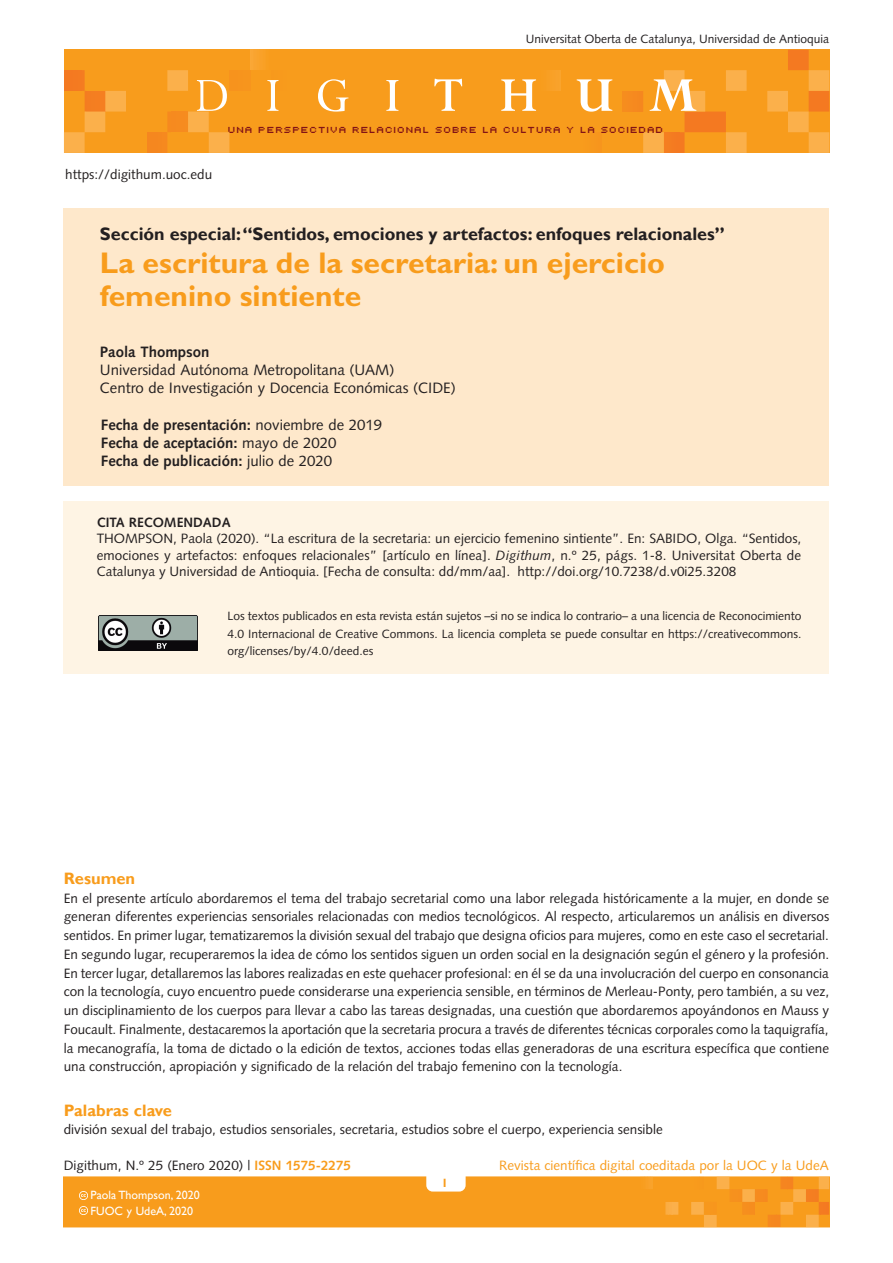
<style>
.page{position:relative;width:893px;height:1263px;background:#fff}
.page>*{position:absolute;margin:0;border:0;box-sizing:border-box;transform-origin:0 0}
.t1{font:700 30px/33px "Gill Sans";color:#f89c1c}
.t2{font:700 18px "Gill Sans";color:#231f20}
.t3{font:700 16.5px "Gill Sans";color:#f89c1c}
.t4{font:700 15px/18px "Syntax LT";color:#231f20}
.t5{font:15px/18px "Syntax LT";color:#231f20}
.t6{font:13.5px/18.8px "Syntax LT";color:#231f20;text-align:justify}
.t7{font:13.5px "Syntax LT";color:#f89c1c}
.t8{font:700 13.5px "Syntax LT";color:#231f20}
.t9{font:12px/17.2px "Syntax LT";color:#231f20;text-align:justify}
.t10{font:12px/15.8px "Gill Sans";color:#fff}
.t11{font:700 12px "Gill Sans";color:#f89c1c}
.t12{font:9.75px "Uni 0554";color:#821316}
.s1{font-weight:400}
.s2{font-style:italic}
.s3{font-weight:700;color:#f89c1c}
</style>
<div class="page">
<hr style="left:829px;top:1177px;width:1px;height:50px;background:#f47921">
<svg style="left:64px;top:1177px;width:765px;height:50px;background:#f89d21"></svg>
<div style="left:64px;top:49px;width:765px;height:104px;background:#f89c1c"></div>
<hr style="left:265px;top:70px;width:4px;height:83px;background:#f7981d">
<div style="left:251px;top:70px;width:5px;height:83px;background:#f7961d"></div>
<hr style="left:247px;top:70px;width:3px;height:21px;background:#f7951d">
<div style="left:242px;top:70px;width:5px;height:21px;background:#f7951d"></div>
<hr style="left:238px;top:70px;width:4px;height:21px;background:#f7941d">
<div style="left:233px;top:70px;width:5px;height:21px;background:#f7931d"></div>
<hr style="left:229px;top:70px;width:4px;height:21px;background:#f7931d">
<hr style="left:596px;top:132px;width:2px;height:21px;background:#f7961d">
<hr style="left:598px;top:132px;width:2px;height:21px;background:#f7951d">
<hr style="left:600px;top:132px;width:2px;height:21px;background:#f7951d">
<hr style="left:602px;top:50px;width:2px;height:103px;background:#f7941d">
<hr style="left:604px;top:50px;width:2px;height:103px;background:#f7931d">
<hr style="left:618px;top:50px;width:2px;height:103px;background:#f68f1e">
<hr style="left:620px;top:50px;width:2px;height:103px;background:#f68e1e">
<hr style="left:622px;top:91px;width:2px;height:21px;background:#f68d1e">
<hr style="left:624px;top:91px;width:2px;height:21px;background:#f68d1e">
<hr style="left:626px;top:91px;width:2px;height:21px;background:#f68c1f">
<svg style="left:628px;top:91px;width:7px;height:21px"></svg>
<hr style="left:635px;top:91px;width:2px;height:21px;background:#f6891f">
<hr style="left:637px;top:91px;width:2px;height:21px;background:#f5881f">
<hr style="left:639px;top:91px;width:2px;height:21px;background:#f5871f">
<hr style="left:641px;top:91px;width:2px;height:21px;background:#f5871f">
<hr style="left:562px;top:70px;width:1px;height:83px;background:#f9a42f">
<hr style="left:247px;top:50px;width:2px;height:103px;background:#faa93b">
<hr style="left:250px;top:50px;width:2px;height:20px;background:#faa837">
<svg style="left:252px;top:50px;width:11px;height:20px"></svg>
<svg style="left:64px;top:70px;width:165px;height:83px"></svg>
<svg style="left:267px;top:80px;width:11px;height:31px"></svg>
<svg style="left:318px;top:79px;width:30px;height:33px"></svg>
<svg style="left:386px;top:80px;width:12px;height:31px"></svg>
<svg style="left:434px;top:79px;width:28px;height:32px"></svg>
<svg style="left:501px;top:70px;width:60px;height:41px"></svg>
<svg style="left:577px;top:79px;width:35px;height:33px"></svg>
<svg style="left:643px;top:50px;width:186px;height:103px"></svg>
<div style="left:64px;top:208px;width:765px;height:278px;background:#fee8cb"></div>
<div style="left:63px;top:502px;width:766px;height:172px;background:#fef4e4"></div>
<img style="left:98px;top:616px;width:99px;height:34px">
<p class="t9" style="left:526px;top:30px;width:305px">Universitat Oberta de Catalunya, Universidad de Antioquia</p>
<p class="t6" style="left:65px;top:165px;width:149px">https://digithum.uoc.edu</p>
<p class="t12" style="left:228px;top:122px;width:438px">UNA PERSPECTIVA RELACIONAL SOBRE LA CULTURA Y LA SOCIEDAD</p>
<h2 class="t2" style="left:100px;top:223px;width:627px">Sección especial: “Sentidos, emociones y artefactos: enfoques relacionales”</h2>
<h1 class="t1" style="left:100px;top:247px;width:567px">La escritura de la secretaria: un ejercicio femenino sintiente</h1>
<p class="t4" style="left:100px;top:343px;width:111px">Paola Thompson</p>
<p class="t5" style="left:100px;top:361px;width:357px">Universidad Autónoma Metropolitana (UAM)<br>Centro de Investigación y Docencia Económicas (CIDE)</p>
<p class="t4" style="left:101px;top:416px;width:283px">Fecha de presentación: <span class="s1">noviembre de 2019<br></span>Fecha de aceptación: <span class="s1">mayo de 2020<br></span>Fecha de publicación: <span class="s1">julio de 2020</span></p>
<p class="t8" style="left:97px;top:514px;width:136px">CITA RECOMENDADA</p>
<p class="t6" style="left:97px;top:530px;width:706px;line-height:16.5px">THOMPSON, Paola (2020). “La escritura de la secretaria: un ejercicio femenino sintiente”. En: SABIDO, Olga. “Sentidos, emociones y artefactos: enfoques relacionales” [artículo en línea]. <span class="s2">Digithum</span>, n.º 25, págs. 1-8. Universitat Oberta de Catalunya y Universidad de Antioquia. [Fecha de consulta: dd/mm/aa]. ˂http://doi.org/10.7238/d.v0i25.3208</p>
<p class="t9" style="left:228px;top:607px;width:575px">Los textos publicados en esta revista están sujetos –si no se indica lo contrario– a una licencia de Reconocimiento 4.0 Internacional de Creative Commons. La licencia completa se puede consultar en https://creativecommons. org/licenses/by/4.0/deed.es</p>
<p class="t3" style="left:64px;top:868px;width:73px">Resumen</p>
<p class="t6" style="left:64px;top:889px;width:767px">En el presente artículo abordaremos el tema del trabajo secretarial como una labor relegada históricamente a la mujer, en donde se generan diferentes experiencias sensoriales relacionadas con medios tecnológicos. Al respecto, articularemos un análisis en diversos sentidos. En primer lugar, tematizaremos la división sexual del trabajo que designa oficios para mujeres, como en este caso el secretarial.<br>En segundo lugar, recuperaremos la idea de cómo los sentidos siguen un orden social en la designación según el género y la profesión.<br>En tercer lugar, detallaremos las labores realizadas en este quehacer profesional: en él se da una involucración del cuerpo en consonancia con la tecnología, cuyo encuentro puede considerarse una experiencia sensible, en términos de Merleau-Ponty, pero también, a su vez, un disciplinamiento de los cuerpos para llevar a cabo las tareas designadas, una cuestión que abordaremos apoyándonos en Mauss y Foucault. Finalmente, destacaremos la aportación que la secretaria procura a través de diferentes técnicas corporales como la taquigrafía, la mecanografía, la toma de dictado o la edición de textos, acciones todas ellas generadoras de una escritura específica que contiene una construcción, apropiación y significado de la relación del trabajo femenino con la tecnología.</p>
<p class="t3" style="left:64px;top:1100px;width:110px">Palabras clave</p>
<p class="t6" style="left:64px;top:1120px;width:601px">división sexual del trabajo, estudios sensoriales, secretaria, estudios sobre el cuerpo, experiencia sensible</p>
<p class="t6" style="left:64px;top:1156px;width:289px">Digithum, N.º 25 (Enero 2020) | <span class="s3">ISSN 1575-2275</span></p>
<p class="t7" style="left:499px;top:1157px;width:331px">Revista científica digital coeditada por la UOC y la UdeA</p>
<p class="t10" style="left:91px;top:1187px;width:111px">Paola Thompson, 2020<br>FUOC y UdeA, 2020</p>
<p class="t11" style="left:442px;top:1175px;width:8px">1</p>
</div>
